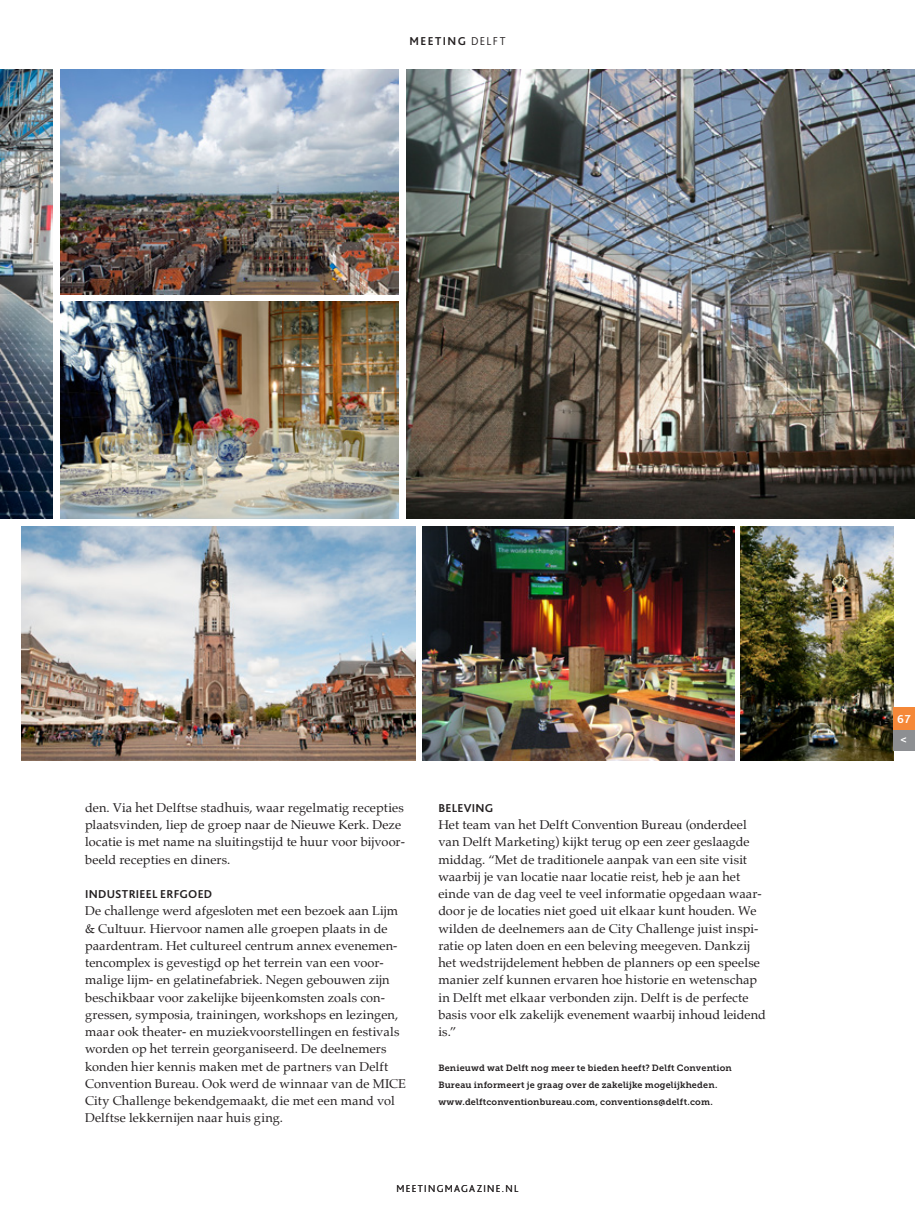
<style>
.page{position:relative;width:915px;height:1212px;background:#fff}
.page>*{position:absolute;margin:0;border:0;box-sizing:border-box;transform-origin:0 0}
.t1{font:12.75px/17.2px "Palatino";letter-spacing:.005em;color:#231f20}
.t2{font:700 12px "Bliss 2";letter-spacing:.025em;color:#231f20}
.t3{font:700 12px "Bliss 2";letter-spacing:.125em;color:#231f20}
.t4{font:700 12px/20.7px "Bliss 2";color:#fff}
.t5{font:300 10.5px "Bliss 2";letter-spacing:.125em;color:#231f20}
.t6{font:9px/17.2px "Museo Slab 700";letter-spacing:.02em;color:#231f20}
.s1{font-weight:300}
</style>
<div class="page">
<img style="left:0;top:70px;width:52px;height:448px">
<img style="left:60px;top:69px;width:338px;height:225px">
<img style="left:60px;top:302px;width:338px;height:216px">
<img style="left:406px;top:70px;width:508px;height:448px">
<img style="left:422px;top:526px;width:312px;height:234px">
<img style="left:21px;top:526px;width:394px;height:234px">
<img style="left:740px;top:526px;width:153px;height:234px">
<div style="left:892px;top:728px;width:22px;height:22px;background:#8d8f92"></div>
<div style="left:892px;top:707px;width:22px;height:22px;background:#f58838"></div>
<p class="t3" style="left:409px;top:33px;width:97px">MEETING <span class="s1">DELFT</span></p>
<p class="t1" style="left:85px;top:799px;width:321px">den. Via het Delftse stadhuis, waar regelmatig recepties plaatsvinden, liep de groep naar de Nieuwe Kerk. Deze locatie is met name na sluitingstijd te huur voor bijvoor&shy;beeld recepties en diners.</p>
<p class="t2" style="left:85px;top:887px;width:129px">INDUSTRIEEL ERFGOED</p>
<p class="t1" style="left:85px;top:902px;width:322px">De challenge werd afgesloten met een bezoek aan Lijm &amp; Cultuur. Hiervoor namen alle groepen plaats in de paardentram. Het cultureel centrum annex evenemen&shy;tencomplex is gevestigd op het terrein van een voor&shy;malige lijm- en gelatinefabriek. Negen gebouwen zijn beschikbaar voor zakelijke bijeenkomsten zoals con&shy;gressen, symposia, trainingen, workshops en lezingen, maar ook theater- en muziekvoorstellingen en festivals worden op het terrein georganiseerd. De deelnemers konden hier kennis maken met de partners van Delft Convention Bureau. Ook werd de winnaar van de MICE City Challenge bekendgemaakt, die met een mand vol Delftse lekkernijen naar huis ging.</p>
<p class="t2" style="left:438px;top:800px;width:57px">BELEVING</p>
<p class="t1" style="left:438px;top:816px;width:329px">Het team van het Delft Convention Bureau (onderdeel van Delft Marketing) kijkt terug op een zeer geslaagde middag. “Met de traditionele aanpak van een site visit waarbij je van locatie naar locatie reist, heb je aan het einde van de dag veel te veel informatie opgedaan waar&shy;door je de locaties niet goed uit elkaar kunt houden. We wilden de deelnemers aan de City Challenge juist inspi&shy;ratie op laten doen en een beleving meegeven. Dankzij het wedstrijdelement hebben de planners op een speelse manier zelf kunnen ervaren hoe historie en wetenschap in Delft met elkaar verbonden zijn. Delft is de perfecte basis voor elk zakelijk evenement waarbij inhoud leidend is.”</p>
<p class="t6" style="left:438px;top:1059px;width:295px">Benieuwd wat Delft nog meer te bieden heeft? Delft Convention<br>Bureau informeert je graag over de zakelijke mogelijkheden. www.delftconventionbureau.com, conventions@delft.com.</p>
<p class="t5" style="left:396px;top:1182px;width:123px">MEETINGMAGAZINE.NL</p>
<p class="t4" style="left:897px;top:708px;width:15px">67 &lt;</p>
</div>
